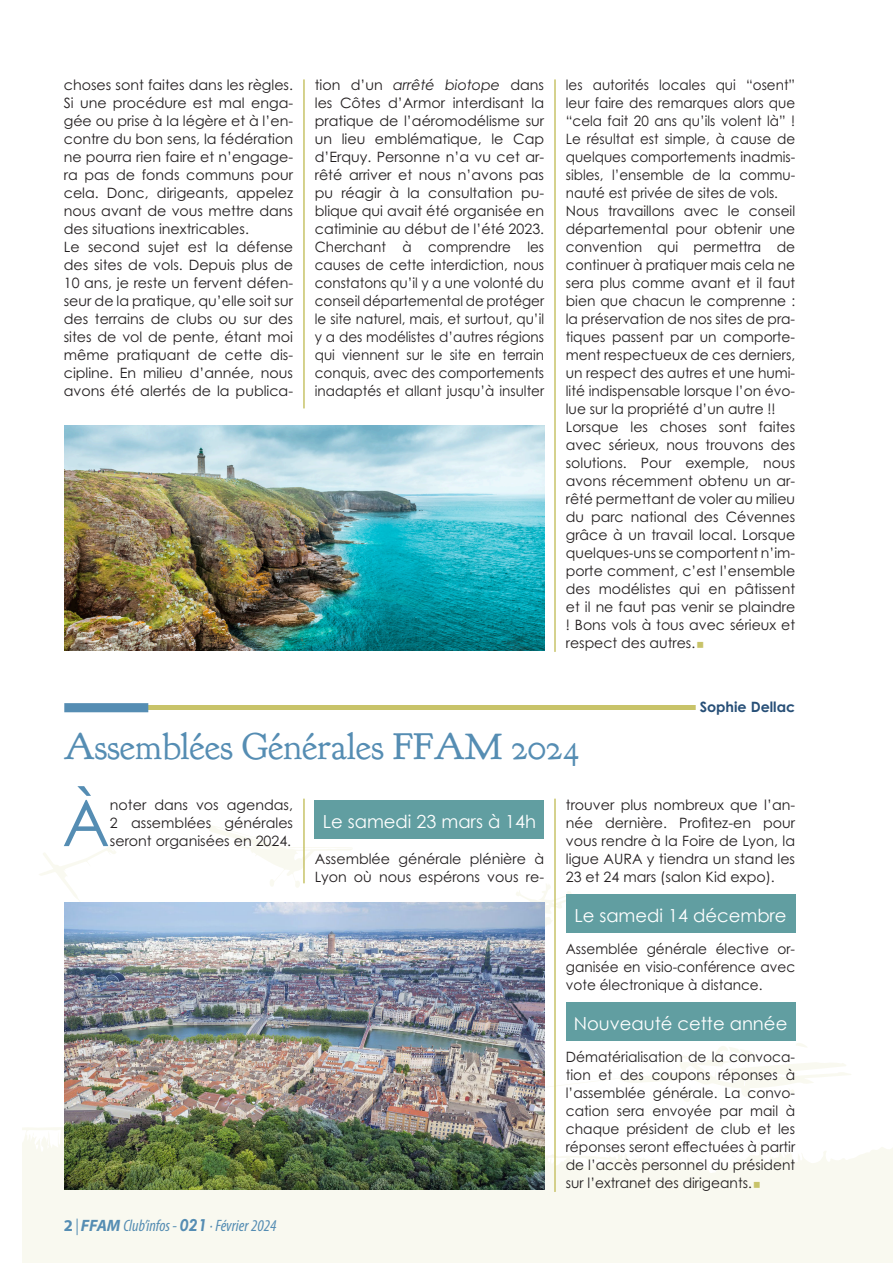
<style>
.page{position:relative;width:893px;height:1263px;background:#fff}
.page>*{position:absolute;margin:0;border:0;box-sizing:border-box;transform-origin:0 0}
.standard_lettrine{font:64.35px "Century Gothic Pro";color:#558db3}
.TITRE_CGFFAM{font:37.5px "Goudy Bookletter 1911";color:#558db3}
.encart_2{font:18px "Century Gothic";color:#fff}
.t1{font:italic condensed 16.5px "Myriad Pro";color:#558db3}
.standard_lettrine-2{font:14.25px/18px "Century Gothic Pro";color:#231f20;text-align:justify}
.standard_lettrine-3{font:14.25px/18px "Century Gothic Pro";color:#231f20;text-align:justify;scale:.95 1}
.standard_lettrine-4{font:14.25px/18px "Century Gothic Pro";color:#231f20;text-align:justify;scale:.96 1}
.signature_plus{font:700 14.25px "Century Gothic Pro";color:#274f77}
.s1{font-style:italic}
.s2{font-weight:700;font-style:normal;font-stretch:normal}
.s3{font-weight:700;font-stretch:normal}
.s4{font-family:"Century Gothic Pro";font-weight:700;font-stretch:normal}
</style>
<div class="page">
<svg style="left:22px;top:825px;width:871px;height:438px"></svg>
<hr style="left:304px;top:80px;width:1px;height:328px;background:#c8c369">
<hr style="left:555px;top:80px;width:1px;height:572px;background:#c8c369">
<div style="left:315px;top:800px;width:229px;height:39px;background:#619ea1"></div>
<div style="left:566px;top:894px;width:229px;height:39px;background:#619ea1"></div>
<div style="left:566px;top:1002px;width:229px;height:39px;background:#619ea1"></div>
<hr style="left:304px;top:799px;width:1px;height:84px;background:#c8c369">
<hr style="left:555px;top:799px;width:1px;height:393px;background:#c8c369">
<hr style="left:68px;top:706px;width:723px;height:4px;background:#c8c369">
<div style="left:64px;top:703px;width:84px;height:9px;background:#558db3"></div>
<div style="left:696px;top:699px;width:99px;height:15px;background:#fff"></div>
<img style="left:65px;top:902px;width:479px;height:287px">
<img style="left:65px;top:425px;width:479px;height:225px">
<svg style="left:754px;top:1182px;width:6px;height:6px"></svg>
<p class="standard_lettrine-2" style="left:64px;top:76px;width:231px">choses sont faites dans les règles.<br>Si une procédure est mal enga&shy;gée ou prise à la légère et à l’en&shy;contre du bon sens, la fédération ne pourra rien faire et n’engage&shy;ra pas de fonds communs pour cela. Donc, dirigeants, appelez nous avant de vous mettre dans des situations inextricables.</p>
<p class="standard_lettrine-2" style="left:64px;top:238px;width:231px">Le second sujet est la défense des sites de vols. Depuis plus de 10 ans, je reste un fervent défen&shy;seur de la pratique, qu’elle soit sur des terrains de clubs ou sur des sites de vol de pente, étant moi même pratiquant de cette dis&shy;cipline. En milieu d’année, nous avons été alertés de la publica-</p>
<p class="standard_lettrine-2" style="left:315px;top:76px;width:231px">tion d’un <span class="s1">arrêté biotope</span> dans les Côtes d’Armor interdisant la pratique de l’aéromodélisme sur un lieu emblématique, le Cap d’Erquy. Personne n’a vu cet ar&shy;rêté arriver et nous n’avons pas pu réagir à la consultation pu&shy;blique qui avait été organisée en catiminie au début de l’été 2023.</p>
<p class="standard_lettrine-3" style="left:315px;top:238px;width:243px">Cherchant à comprendre les causes de cette interdiction, nous constatons qu’il y a une volonté du conseil départemental de protéger le site naturel, mais, et surtout, qu’il y a des modélistes d’autres régions qui viennent sur le site en terrain conquis, avec des comportements inadaptés et allant jusqu’à insulter</p>
<p class="standard_lettrine-3" style="left:566px;top:76px;width:243px">les autorités locales qui “osent” leur faire des remarques alors que “cela fait 20 ans qu’ils volent là” !<br>Le résultat est simple, à cause de quelques comportements inadmis&shy;sibles, l’ensemble de la commu&shy;nauté est privée de sites de vols.</p>
<p class="standard_lettrine-2" style="left:566px;top:202px;width:231px">Nous travaillons avec le conseil départemental pour obtenir une convention qui permettra de continuer à pratiquer mais cela ne sera plus comme avant et il faut bien que chacun le comprenne : la préservation de nos sites de pra&shy;tiques passent par un comporte&shy;ment respectueux de ces derniers, un respect des autres et une humi&shy;lité indispensable lorsque l’on évo&shy;lue sur la propriété d’un autre !!</p>
<p class="standard_lettrine-2" style="left:566px;top:418px;width:231px">Lorsque les choses sont faites avec sérieux, nous trouvons des solutions. Pour exemple, nous avons récemment obtenu un ar&shy;rêté permettant de voler au milieu du parc national des Cévennes grâce à un travail local. Lorsque quelques-uns se comportent n’im&shy;porte comment, c’est l’ensemble des modélistes qui en pâtissent et il ne faut pas venir se plaindre ! Bons vols à tous avec sérieux et respect des autres.</p>
<p class="signature_plus" style="left:700px;top:697px;width:97px">Sophie Dellac</p>
<p class="TITRE_CGFFAM" style="left:64px;top:723px;width:517px">Assemblées Générales FFAM 2024</p>
<p class="standard_lettrine" style="left:62px;top:784px;width:49px">À</p>
<p class="standard_lettrine-2" style="left:110px;top:796px;width:185px">noter dans vos agendas, 2 assemblées générales seront organisées en 2024.</p>
<p class="t1" style="left:64px;top:1216px;width:214px"><span class="s2">2</span> | <span class="s3">FFAM</span> Club’infos - <span class="s4">021</span> · Février 2024</p>
<p class="encart_2" style="left:323px;top:810px;width:215px">Le samedi 23 mars à 14h</p>
<p class="standard_lettrine-2" style="left:315px;top:850px;width:231px">Assemblée générale plénière à<br>Lyon où nous espérons vous re-</p>
<p class="standard_lettrine-2" style="left:566px;top:796px;width:231px">trouver plus nombreux que l’an&shy;née dernière. Profitez-en pour vous rendre à la Foire de Lyon, la ligue AURA y tiendra un stand les 23 et 24 mars (salon Kid expo).</p>
<p class="encart_2" style="left:574px;top:904px;width:214px">Le samedi 14 décembre</p>
<p class="standard_lettrine-4" style="left:566px;top:940px;width:240px">Assemblée générale élective or&shy;ganisée en visio-conférence avec vote électronique à distance.</p>
<p class="encart_2" style="left:574px;top:1012px;width:215px">Nouveauté cette année</p>
<p class="standard_lettrine-2" style="left:566px;top:1048px;width:231px">Dématérialisation de la convoca&shy;tion et des coupons réponses à l’assemblée générale. La convo&shy;cation sera envoyée par mail à chaque président de club et les réponses seront effectuées à partir de l’accès personnel du président sur l’extranet des dirigeants.</p>
</div>
